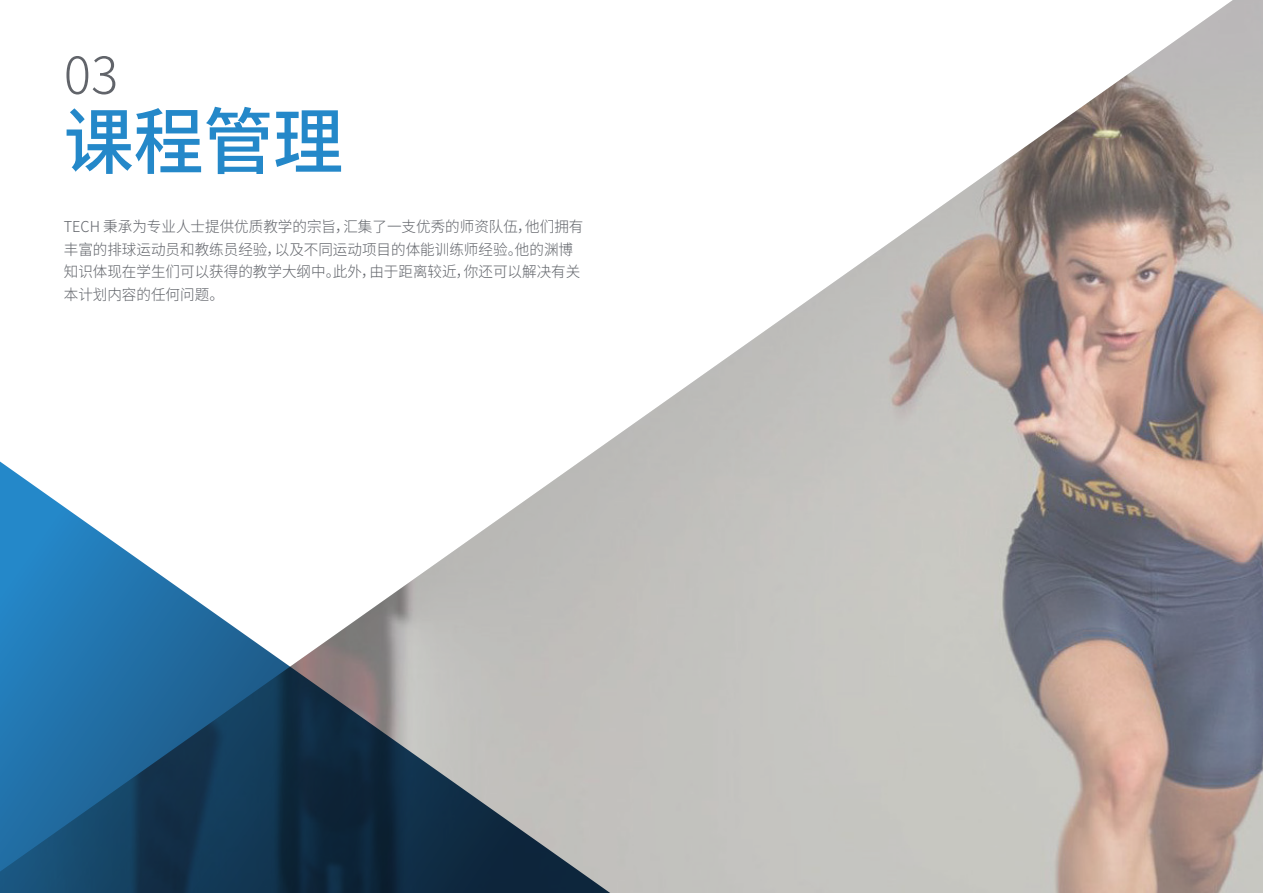
<style>
.page{position:relative;width:1263px;height:893px;background:#fff}
.page>*{position:absolute;margin:0;border:0;box-sizing:border-box;transform-origin:0 0}
.t1{font:500 72px "Source Han Sans CN";color:#2488c9}
.t2{font:300 52.5px "Source Han Sans CN";color:#61646a}
.t3{font:300 15px/22.5px "Source Han Sans CN";color:#61646a}
</style>
<div class="page">
<img style="left:602px;top:0;width:661px;height:893px">
<svg style="left:0;top:446px;width:640px;height:447px"></svg>
<h2 class="t2" style="left:64px;top:45px;width:56px">03</h2>
<h1 class="t1" style="left:64px;top:101px;width:281px">课程管理</h1>
<p class="t3" style="left:64px;top:216px;width:521px">TECH 秉承为专业人士提供优质教学的宗旨，汇集了一支优秀的师资队伍，他们拥有丰富的排球运动员和教练员经验，以及不同运动项目的体能训练师经验。他的渊博知识体现在学生们可以获得的教学大纲中。此外，由于距离较近，你还可以解决有关本计划内容的任何问题。</p>
</div>
